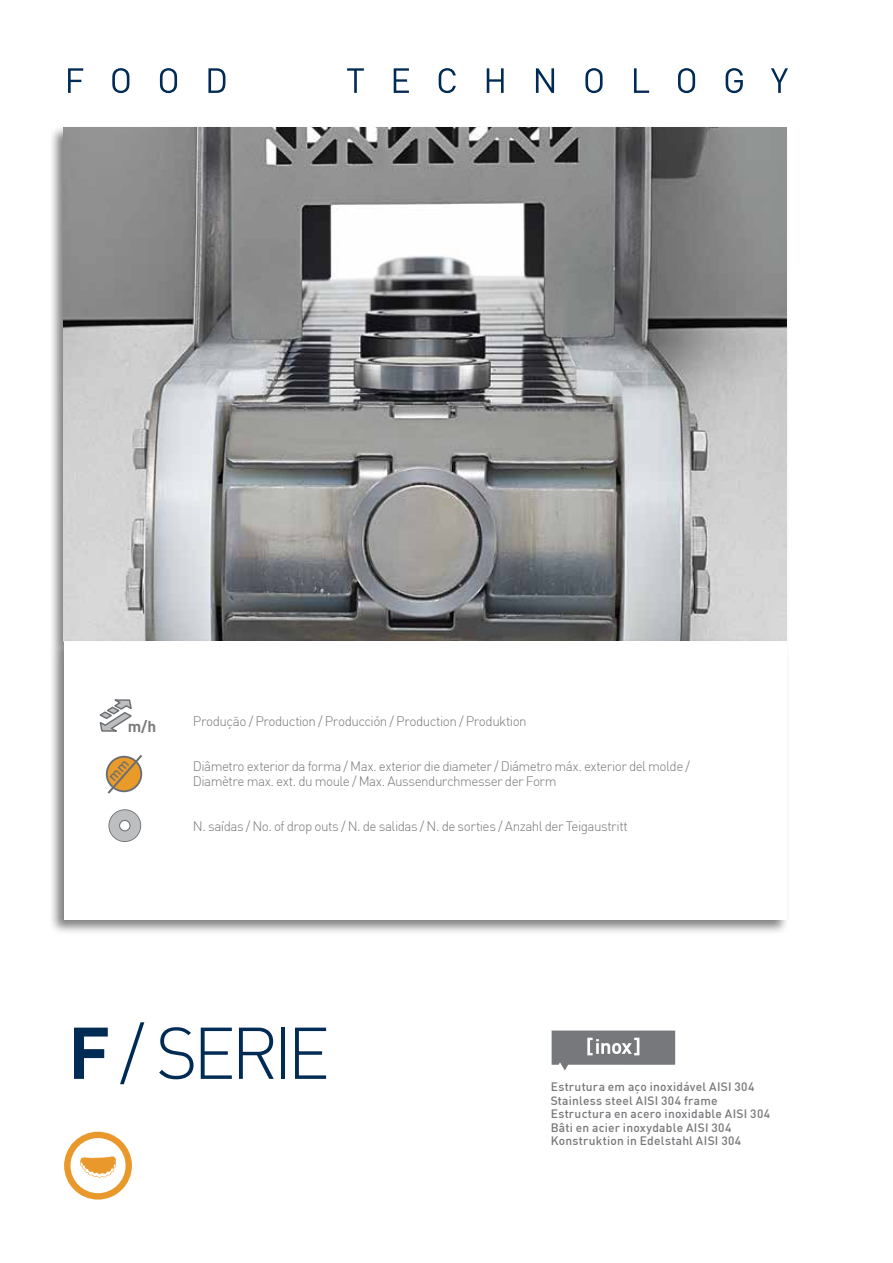
<style>
.page{position:relative;width:893px;height:1263px;background:#fff}
.page>*{position:absolute;margin:0;border:0;box-sizing:border-box;transform-origin:0 0}
.t1{font:300 72px "DIN Pro";letter-spacing:-.07em;color:#002b54}
.t2{font:700 15.45px "DIN";color:#77787b}
.t3{font:300 13.5px/15px "DIN Pro";letter-spacing:-.04em;color:#77787b}
.t4{font:500 12px/13.5px "DIN Pro";letter-spacing:.02em;color:#77787b}
.s1{font-weight:700}
</style>
<div class="page">
<div style="left:49px;top:125px;width:741px;height:531px;background:#000;opacity:.5"></div>
<img style="left:64px;top:128px;width:723px;height:510px">
<div style="left:49px;top:638px;width:741px;height:297px;background:#000;opacity:.5"></div>
<div style="left:64px;top:641px;width:723px;height:279px;background:#fff"></div>
<svg style="left:64px;top:1132px;width:68px;height:67px"></svg>
<svg style="left:68px;top:68px;width:15px;height:25px"></svg>
<svg style="left:112px;top:68px;width:17px;height:25px"></svg>
<svg style="left:160px;top:68px;width:17px;height:25px"></svg>
<svg style="left:208px;top:68px;width:17px;height:25px"></svg>
<svg style="left:347px;top:68px;width:17px;height:25px"></svg>
<svg style="left:394px;top:68px;width:15px;height:25px"></svg>
<svg style="left:439px;top:68px;width:17px;height:25px"></svg>
<svg style="left:487px;top:68px;width:17px;height:25px"></svg>
<svg style="left:536px;top:68px;width:18px;height:25px"></svg>
<svg style="left:585px;top:68px;width:18px;height:25px"></svg>
<svg style="left:634px;top:68px;width:15px;height:25px"></svg>
<svg style="left:678px;top:68px;width:17px;height:25px"></svg>
<svg style="left:726px;top:68px;width:17px;height:25px"></svg>
<svg style="left:771px;top:68px;width:17px;height:25px"></svg>
<svg style="left:99px;top:699px;width:33px;height:33px"></svg>
<svg style="left:552px;top:1030px;width:123px;height:40px"></svg>
<svg style="left:108px;top:809px;width:33px;height:33px"></svg>
<div style="left:109px;top:810px;width:31px;height:31px;background:#bcbec0;border-radius:50%"></div>
<div style="left:120px;top:820px;width:10px;height:11px;background:#fff;border-radius:50%"></div>
<div style="left:119px;top:820px;width:12px;height:11px;border:1px solid #6d6e71;border-radius:50%"></div>
<svg style="left:105px;top:755px;width:38px;height:39px"></svg>
<p class="t2" style="left:128px;top:716px;width:30px">m/h</p>
<p class="t3" style="left:193px;top:714px;width:335px">Produção / Production / Producción / Production / Produktion</p>
<p class="t3" style="left:193px;top:759px;width:499px">Diâmetro exterior da forma / Max. exterior die diameter / Diámetro máx. exterior del molde /<br>Diamètre max. ext. du moule / Max. Aussendurchmesser der Form</p>
<p class="t3" style="left:193px;top:819px;width:436px">N. saídas / No. of drop outs / N. de salidas / N. de sorties / Anzahl der Teigaustritt</p>
<h1 class="t1" style="left:68px;top:1008px;width:264px"><span class="s1">F</span> / SERIE</h1>
<p class="t4" style="left:551px;top:1080px;width:221px">Estrutura em aço inoxidável AISI 304<br>Stainless steel AISI 304 frame Estructura en acero inoxidable AISI 304<br>Bâti en acier inoxydable AISI 304<br>Konstruktion in Edelstahl AISI 304</p>
</div>
